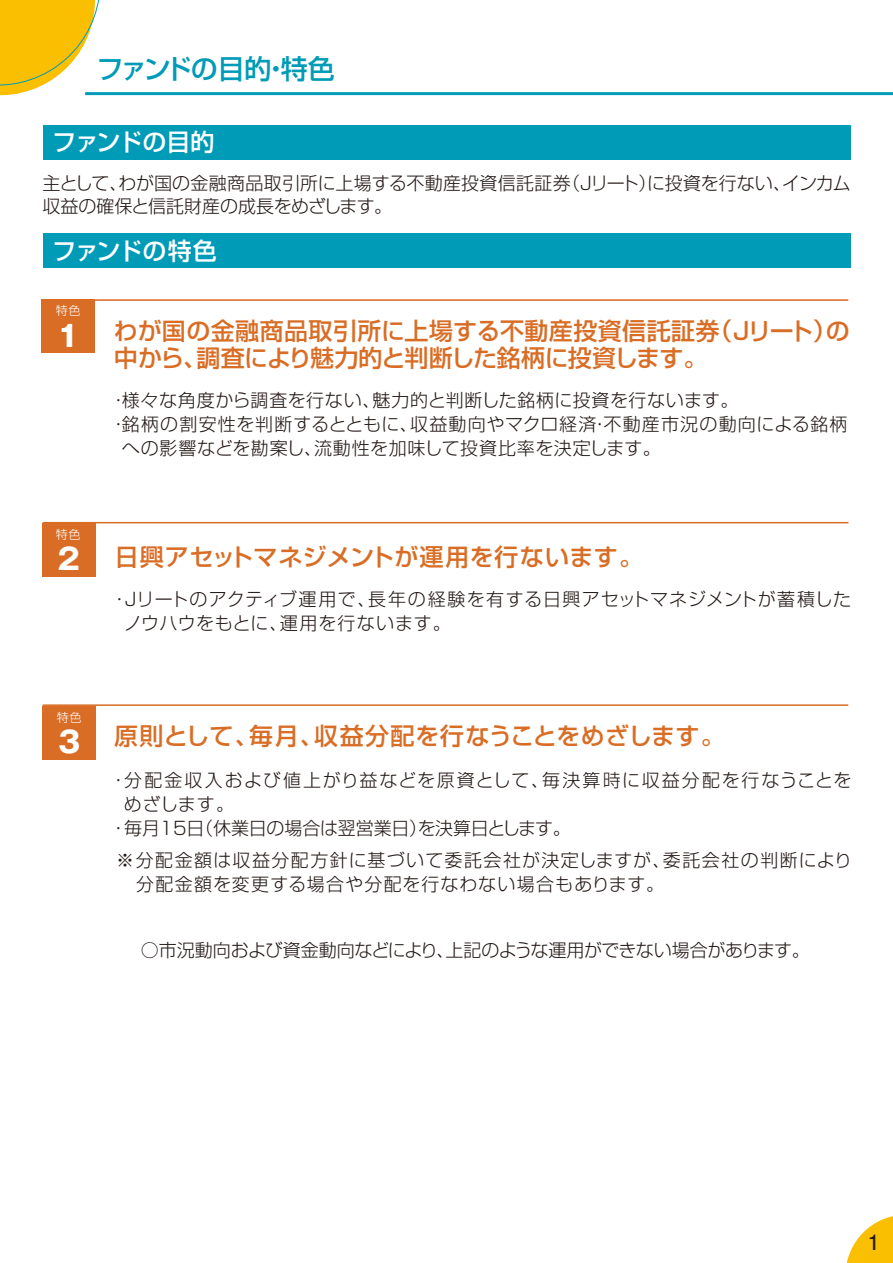
<style>
.page{position:relative;width:893px;height:1263px;background:#fff}
.page>*{position:absolute;margin:0;border:0;box-sizing:border-box;transform-origin:0 0}
.t1{font:700 29.25px "Gothic MB101 Pro";color:#fff}
.t2{font:500 27px "Shin Go Pro";letter-spacing:-.035em;color:#009bb7}
.t3{font:500 24px/27px "Shin Go Pro";letter-spacing:.01em;color:#d96d25}
.t4{font:500 24px "Shin Go Pro";letter-spacing:-.03em;color:#fff}
.t5{font:700 21px "Futo Go B101 Pro";color:#231916}
.t6{font:300 18px/24px "Shin Go Pro";letter-spacing:.04em;color:#231916}
.t7{font:300 18px/24px "Shin Go Pro";letter-spacing:.02em;color:#231916}
.t8{font:300 18px/22.5px "Shin Go Pro";color:#231916}
.t9{font:300 18px/24px "Shin Go Pro";letter-spacing:.065em;color:#231916}
.t10{font:300 18px "Shin Go Pro";letter-spacing:-.02em;color:#231916}
.t11{font:300 12px "Shin Go Pro";color:#fff}
.s1{font-family:"Gothic MB101 Pro";font-weight:700;font-size:29.25px;color:#fff}
</style>
<div class="page">
<div style="left:43px;top:126px;width:807px;height:34px;background:#009bb7"></div>
<div style="left:43px;top:234px;width:807px;height:34px;background:#009bb7"></div>
<div style="left:41px;top:299px;width:54px;height:54px;background:#d96d25"></div>
<hr style="left:43px;top:299px;width:805px;height:2px;background:#d96d25">
<div style="left:43px;top:706px;width:53px;height:54px;background:#d96d25"></div>
<hr style="left:43px;top:704px;width:805px;height:2px;background:#d96d25">
<div style="left:42px;top:523px;width:53px;height:53px;background:#d96d25"></div>
<hr style="left:43px;top:522px;width:805px;height:1px;background:#d96d25">
<svg style="left:846px;top:1216px;width:47px;height:47px"></svg>
<hr style="left:85px;top:92px;width:808px;height:3px;background:#009bb7">
<svg style="left:0;top:0;width:115px;height:96px"></svg>
<h2 class="t2" style="left:97px;top:47px;width:240px">ファンドの目的・特色</h2>
<h3 class="t4" style="left:52px;top:123px;width:164px">ファンドの目的</h3>
<p class="t8" style="left:43px;top:170px;width:810px">主として、わが国の金融商品取引所に上場する不動産投資信託証券（Ｊリート）に投資を行ない、インカム収益の確保と信託財産の成長をめざします。</p>
<h3 class="t4" style="left:52px;top:231px;width:166px">ファンドの特色</h3>
<p class="t11" style="left:56px;top:301px;width:26px">特色</p>
<h1 class="t1" style="left:57px;top:311px;width:24px">1</h1>
<h3 class="t3" style="left:114px;top:314px;width:737px">わが国の金融商品取引所に上場する不動産投資信託証券（Ｊリート）の中から、調査により魅力的と判断した銘柄に投資します。</h3>
<p class="t7" style="left:109px;top:386px;width:19px">・・</p>
<p class="t6" style="left:122px;top:386px;width:727px">様々な角度から調査を行ない、魅力的と判断した銘柄に投資を行ないます。<br>銘柄の割安性を判断するとともに、収益動向やマクロ経済・不動産市況の動向による銘柄への影響などを勘案し、流動性を加味して投資比率を決定します。</p>
<p class="t11" style="left:56px;top:524px;width:26px">特色</p>
<h3 class="t3" style="left:57px;top:540px;width:587px"><span class="s1">2</span> 日興アセットマネジメントが運用を行ないます。</h3>
<p class="t6" style="left:122px;top:585px;width:731px">Ｊリートのアクティブ運用で、長年の経験を有する日興アセットマネジメントが蓄積したノウハウをもとに、運用を行ないます。</p>
<p class="t7" style="left:110px;top:585px;width:19px">・</p>
<p class="t11" style="left:57px;top:707px;width:26px">特色</p>
<h1 class="t1" style="left:58px;top:718px;width:24px">3</h1>
<h3 class="t3" style="left:114px;top:720px;width:612px">原則として、毎月、収益分配を行なうことをめざします。</h3>
<p class="t7" style="left:124px;top:765px;width:729px">分配金収入および値上がり益などを原資として、毎決算時に収益分配を行なうことをめざします。<br>毎月15日（休業日の場合は翌営業日）を決算日とします。</p>
<p class="t7" style="left:110px;top:765px;width:19px">・</p>
<p class="t7" style="left:110px;top:813px;width:19px">・</p>
<p class="t9" style="left:136px;top:846px;width:717px;text-indent:-20px">※分配金額は収益分配方針に基づいて委託会社が決定しますが、委託会社の判断により分配金額を変更する場合や分配を行なわない場合もあります。</p>
<p class="t10" style="left:141px;top:935px;width:670px">○市況動向および資金動向などにより、上記のような運用ができない場合があります。</p>
<p class="t5" style="left:868px;top:1225px;width:13px">1</p>
</div>
